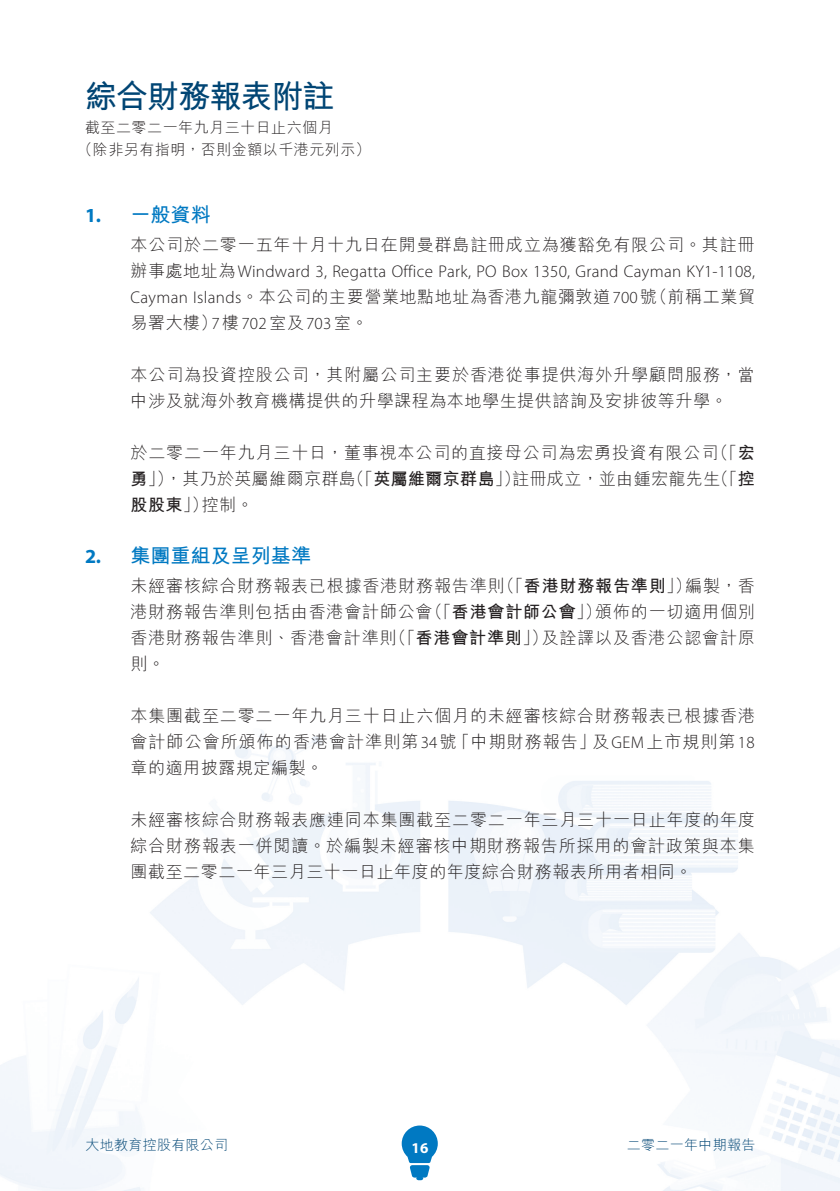
<style>
.page{position:relative;width:840px;height:1191px;background:#fff}
.page>*{position:absolute;margin:0;border:0;box-sizing:border-box;transform-origin:0 0}
.t1{font:700 32px "M Hei HK";letter-spacing:-.03em;color:#004574}
._01_H1{font:700 20px "M Hei HK";color:#0079c2}
._01_H1-2{font:700 20px "Myriad Pro";color:#0079c2}
._00_txt{font:300 17px/26px "M Hei HK";letter-spacing:.05em;color:#231f20}
._00_txt-2{font:300 17px "Myriad Pro";letter-spacing:.02em;color:#231f20}
._00_txt-3{font:700 17px "M Hei HK";letter-spacing:.045em;color:#231f20}
._00_txt-4{font:300 17px "M Hei HK";letter-spacing:.02em;color:#231f20}
._00_txt-5{font:700 17px "M Hei HK";letter-spacing:.02em;color:#231f20}
.t2{font:300 15px "M Hei HK";letter-spacing:.035em;color:#231f20}
._00_txt-6{font:700 15px "Myriad Pro";color:#fff}
.t3{font:300 14px "M Hei HK";letter-spacing:.02em;color:#004574}
.s1{font-family:"M Hei HK"}
.s2{font-family:"Myriad Pro"}
.s3{font-weight:700}
.s4{font-weight:300}
</style>
<div class="page">
<img style="left:0;top:730px;width:839px;height:461px">
<svg style="left:401px;top:1125px;width:36px;height:55px"></svg>
<p class="t1" style="left:85px;top:73px;width:251px">綜合財務報表附註</p>
<p class="t2" style="left:85px;top:120px;width:249px">截至二零二一年九月三十日止六個月</p>
<p class="t2" style="left:78px;top:142px;width:294px">（除非另有指明，否則金額以千港元列示(</p>
<p class="_01_H1-2" style="left:85px;top:202px;width:17px">1.</p>
<p class="_01_H1-2" style="left:85px;top:543px;width:17px">2.</p>
<p class="_01_H1" style="left:130px;top:200px;width:82px">一般資料</p>
<p class="_00_txt" style="left:130px;top:231px;width:625px">本公司於二零一五年十月十九日在開曼群島註冊成立為獲豁免有限公司。其註冊</p>
<p class="_00_txt-2" style="left:130px;top:261px;width:625px"><span class="s1">辦事處地址為</span>Windward 3, Regatta Office Park, PO Box 1350, Grand Cayman KY1-1108,</p>
<p class="_00_txt" style="left:130px;top:283px;width:625px"><span class="s2">Cayman Islands</span>。本公司的主要營業地點地址為香港九龍彌敦道<span class="s2">700</span> （號 前稱工業貿</p>
<p class="_00_txt-2" style="left:211px;top:313px;width:158px">7<span class="s1">樓</span>702<span class="s1">室及</span>703<span class="s1">室。</span></p>
<p class="_00_txt" style="left:130px;top:309px;width:88px">易署大樓）</p>
<p class="_00_txt" style="left:130px;top:361px;width:625px">本公司為投資控股公司，其附屬公司主要於香港從事提供海外升學顧問服務，當中涉及就海外教育機構提供的升學課程為本地學生提供諮詢及安排彼等升學。</p>
<p class="_00_txt" style="left:711px;top:439px;width:45px">（「<span class="s3">宏</span></p>
<p class="_00_txt" style="left:711px;top:439px;width:44px;text-indent:-581px">於二零二一年九月三十日，董事視本公司的直接母公司為宏勇投資有限公司<br>（「<span class="s3">控</span></p>
<p class="_00_txt" style="left:130px;top:465px;width:44px"><span class="s3">勇</span>」）</p>
<p class="_00_txt-5" style="left:347px;top:466px;width:174px"><span class="s4">（「</span>英屬維爾京群島<span class="s4">」）</span></p>
<p class="_00_txt-4" style="left:165px;top:470px;width:192px">，其乃於英屬維爾京群島</p>
<p class="_00_txt-4" style="left:512px;top:470px;width:209px">註冊成立，並由鍾宏龍先生</p>
<p class="_00_txt-3" style="left:130px;top:492px;width:80px">股股東<span class="s4">」）</span></p>
<p class="_01_H1" style="left:130px;top:541px;width:182px">集團重組及呈列基準</p>
<p class="_00_txt" style="left:201px;top:491px;width:53px">控制。</p>
<p class="_00_txt-3" style="left:497px;top:573px;width:195px"><span class="s4">（「</span>香港財務報告準則<span class="s4">」）</span></p>
<p class="_00_txt" style="left:130px;top:572px;width:375px">未經審核綜合財務報表已根據香港財務報告準則</p>
<p class="_00_txt" style="left:684px;top:572px;width:71px">編製，香</p>
<p class="_00_txt-3" style="left:425px;top:599px;width:178px"><span class="s4">（「</span>香港會計師公會<span class="s4">」）</span></p>
<p class="_00_txt" style="left:130px;top:598px;width:303px">港財務報告準則包括由香港會計師公會</p>
<p class="_00_txt" style="left:595px;top:598px;width:161px">頒佈的一切適用個別</p>
<p class="_00_txt-3" style="left:389px;top:625px;width:160px"><span class="s4">（「</span>香港會計準則<span class="s4">」）</span></p>
<p class="_00_txt" style="left:130px;top:624px;width:267px">香港財務報告準則、香港會計準則則。</p>
<p class="_00_txt" style="left:130px;top:702px;width:625px;text-align:right">本集團截至二零二一年九月三十日止六個月的未經審核綜合財務報表已根據香港及<span class="s2">GEM</span>上市規則第<span class="s2">18</span></p>
<p class="_00_txt" style="left:541px;top:624px;width:215px">及詮譯以及香港公認會計原</p>
<p class="_00_txt" style="left:130px;top:728px;width:328px">會計師公會所頒佈的香港會計準則第<span class="s2">34</span>號章的適用披露規定編製。</p>
<p class="_00_txt" style="left:130px;top:806px;width:625px;text-align:justify">未經審核綜合財務報表應連同本集團截至二零二一年三月三十一日止年度的年度綜合財務報表一併閱讀。於編製未經審核中期財務報告所採用的會計政策與本集團截至二零二一年三月三十一日止年度的年度綜合財務報表所用者相同。</p>
<p class="_00_txt" style="left:452px;top:728px;width:144px">「中期財務報告」</p>
<p class="t3" style="left:85px;top:1138px;width:144px">大地教育控股有限公司</p>
<p class="_00_txt-6" style="left:411px;top:1138px;width:18px">16</p>
<p class="t3" style="left:626px;top:1138px;width:130px">二零二一年中期報告</p>
</div>
